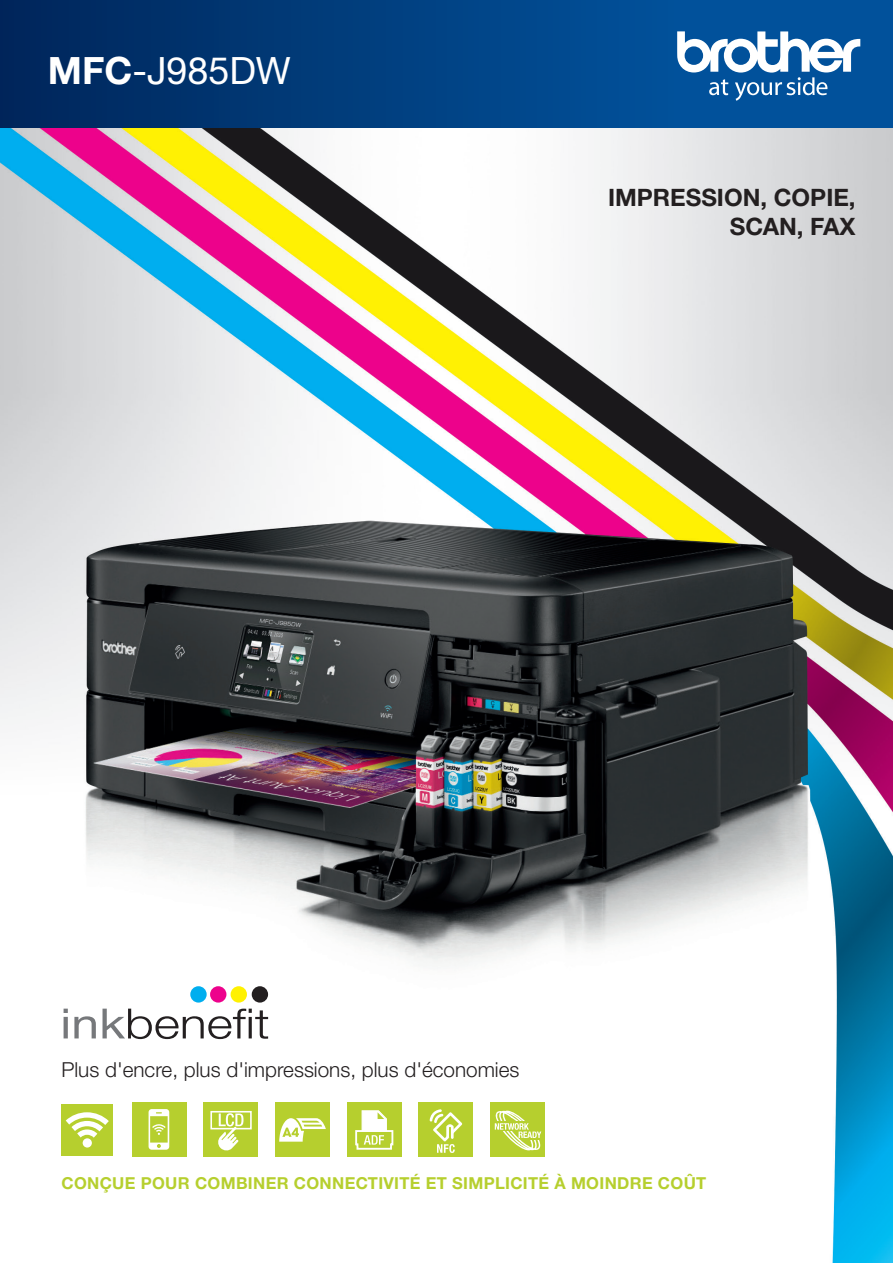
<style>
.page{position:relative;width:893px;height:1263px;background:#fff}
.page>*{position:absolute;margin:0;border:0;box-sizing:border-box;transform-origin:0 0}
.t1{font:37.65px "Helvetica Neue LTW1 G";color:#fff}
.t2{font:700 24px/28.8px "Helvetica Neue LTW1 G";color:#231f20;text-align:right}
.t3{font:300 20.7px "Helvetica Neue LTW1 G";color:#231f20}
.t4{font:700 16.5px "Helvetica Neue LTW1 G";letter-spacing:.02em;color:#b6cf2e}
.s1{font-weight:700}
</style>
<div class="page">
<img style="left:0;top:128px;width:893px;height:1135px">
<div style="left:0;top:0;width:684px;height:128px;background:linear-gradient(to right,#00265a,#01529c)"></div>
<div style="left:684px;top:0;width:209px;height:128px;background:#01519b"></div>
<svg style="left:677px;top:31px;width:183px;height:70px"></svg>
<div style="left:132px;top:1102px;width:55px;height:55px;background:#b6cf2e"></div>
<svg style="left:149px;top:1109px;width:20px;height:41px"></svg>
<div style="left:61px;top:1104px;width:52px;height:52px;background:#b6cf2e"></div>
<svg style="left:66px;top:1112px;width:43px;height:26px"></svg>
<div style="left:83px;top:1138px;width:9px;height:9px;background:#fff;border-radius:50%"></div>
<div style="left:275px;top:1102px;width:55px;height:55px;background:#b6cf2e"></div>
<svg style="left:279px;top:1118px;width:47px;height:24px"></svg>
<div style="left:418px;top:1102px;width:55px;height:55px;background:#b6cf2e"></div>
<svg style="left:430px;top:1109px;width:32px;height:44px"></svg>
<div style="left:490px;top:1102px;width:55px;height:55px;background:#b6cf2e"></div>
<svg style="left:64px;top:1009px;width:4px;height:4px"></svg>
<svg style="left:64px;top:1017px;width:4px;height:21px"></svg>
<svg style="left:74px;top:1016px;width:22px;height:22px"></svg>
<svg style="left:103px;top:1009px;width:165px;height:30px"></svg>
<div style="left:190px;top:986px;width:17px;height:16px;background:#00aeef;border-radius:50%"></div>
<div style="left:210px;top:986px;width:16px;height:16px;background:#ed028c;border-radius:50%"></div>
<div style="left:231px;top:986px;width:16px;height:16px;background:#fff101;border-radius:50%"></div>
<div style="left:252px;top:986px;width:16px;height:16px;background:#231f20;border-radius:50%"></div>
<div style="left:203px;top:1102px;width:55px;height:55px;background:#b6cf2e"></div>
<div style="left:210px;top:1111px;width:42px;height:18px;border:2px solid #fff"></div>
<svg style="left:217px;top:1113px;width:26px;height:38px"></svg>
<div style="left:347px;top:1102px;width:55px;height:55px;background:#b6cf2e"></div>
<svg style="left:355px;top:1110px;width:39px;height:40px"></svg>
<svg style="left:495px;top:1110px;width:46px;height:40px"></svg>
<p class="t1" style="left:48px;top:48px;width:244px"><span class="s1">MFC</span>-J985DW</p>
<p class="t2" style="left:608px;top:183px;width:249px">IMPRESSION, COPIE,<br>SCAN, FAX</p>
<p class="t3" style="left:61px;top:1056px;width:460px">Plus d'encre, plus d'impressions, plus d'économies</p>
<p class="t4" style="left:61px;top:1172px;width:646px">CONÇUE POUR COMBINER CONNECTIVITÉ ET SIMPLICITÉ À MOINDRE COÛT</p>
</div>
